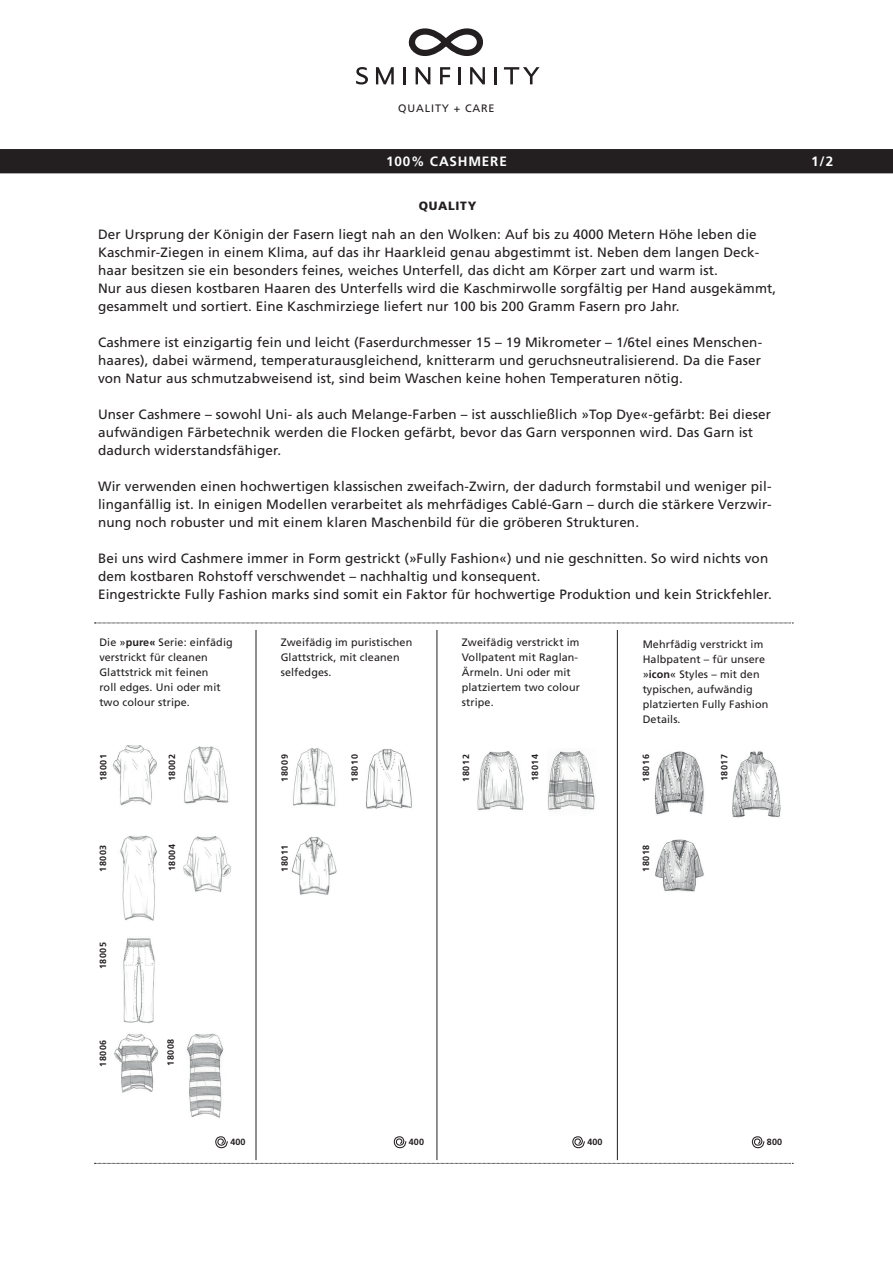
<style>
.page{position:relative;width:893px;height:1263px;background:#fff}
.page>*{position:absolute;margin:0;border:0;box-sizing:border-box;transform-origin:0 0}
.t1{font:13.5px/18px "Frutiger";letter-spacing:.01em;color:#231f20}
.t2{font:700 13.5px "Frutiger";letter-spacing:.06em;color:#fff}
.t3{font:900 12px "Frutiger";letter-spacing:.06em;color:#231f20}
.t4{font:10.8px/15px "Frutiger";letter-spacing:.01em;color:#231f20}
.t5{font:10.8px "Frutiger";letter-spacing:.08em;color:#231f20}
.t6{font:700 9px "Frutiger";letter-spacing:.06em;color:#231f20}
.s1{font-weight:700}
</style>
<div class="page">
<div style="left:1px;top:150px;width:891px;height:23px;background:#231f20"></div>
<div style="left:0;top:149px;width:893px;height:24px;border:2px solid #231f20"></div>
<svg style="left:94px;top:623px;width:699px;height:1px"></svg>
<svg style="left:94px;top:1163px;width:699px;height:1px"></svg>
<hr style="left:256px;top:630px;width:1px;height:530px;background:#231f20">
<hr style="left:437px;top:630px;width:1px;height:530px;background:#231f20">
<hr style="left:617px;top:630px;width:1px;height:530px;background:#231f20">
<svg style="left:751px;top:1136px;width:14px;height:13px"></svg>
<img style="left:113px;top:745px;width:44px;height:61px">
<img style="left:184px;top:746px;width:45px;height:58px">
<img style="left:120px;top:835px;width:37px;height:86px">
<img style="left:183px;top:836px;width:48px;height:56px">
<img style="left:123px;top:938px;width:32px;height:85px">
<img style="left:114px;top:1034px;width:45px;height:59px">
<img style="left:186px;top:1033px;width:38px;height:85px">
<img style="left:293px;top:748px;width:43px;height:59px">
<img style="left:365px;top:749px;width:47px;height:60px">
<img style="left:291px;top:837px;width:46px;height:58px">
<img style="left:477px;top:751px;width:47px;height:59px">
<img style="left:548px;top:751px;width:47px;height:59px">
<img style="left:654px;top:751px;width:50px;height:64px">
<img style="left:732px;top:751px;width:49px;height:67px">
<img style="left:655px;top:839px;width:49px;height:53px">
<svg style="left:356px;top:67px;width:12px;height:18px"></svg>
<svg style="left:376px;top:67px;width:18px;height:17px"></svg>
<hr style="left:403px;top:67px;width:3px;height:17px;background:#231f20">
<hr style="left:494px;top:67px;width:3px;height:17px;background:#231f20">
<svg style="left:504px;top:67px;width:35px;height:17px"></svg>
<svg style="left:408px;top:28px;width:77px;height:56px"></svg>
<svg style="left:215px;top:1136px;width:13px;height:13px"></svg>
<svg style="left:393px;top:1136px;width:14px;height:13px"></svg>
<svg style="left:572px;top:1136px;width:13px;height:13px"></svg>
<p class="t5" style="left:398px;top:102px;width:98px">QUALITY + CARE</p>
<p class="t2" style="left:386px;top:154px;width:122px">100% CASHMERE</p>
<p class="t2" style="left:811px;top:153px;width:23px">1/2</p>
<p class="t3" style="left:419px;top:199px;width:59px">QUALITY</p>
<p class="t1" style="left:98px;top:225px;width:680px">Der Ursprung der Königin der Fasern liegt nah an den Wolken: Auf bis zu 4000 Metern Höhe leben die Kaschmir-Ziegen in einem Klima, auf das ihr Haarkleid genau abgestimmt ist. Neben dem langen Deck&shy;haar besitzen sie ein besonders feines, weiches Unterfell, das dicht am Körper zart und warm ist.<br>Nur aus diesen kostbaren Haaren des Unterfells wird die Kaschmirwolle sorgfältig per Hand ausgekämmt, gesammelt und sortiert. Eine Kaschmirziege liefert nur 100 bis 200 Gramm Fasern pro Jahr.</p>
<p class="t1" style="left:98px;top:333px;width:666px;text-align:justify">Cashmere ist einzigartig fein und leicht (Faserdurchmesser 15 – 19 Mikrometer – 1/6tel eines Menschen&shy;haares), dabei wärmend, temperaturausgleichend, knitterarm und geruchsneutralisierend. Da die Faser von Natur aus schmutzabweisend ist, sind beim Waschen keine hohen Temperaturen nötig.</p>
<p class="t1" style="left:98px;top:405px;width:674px">Unser Cashmere – sowohl Uni- als auch Melange-Farben – ist ausschließlich »Top Dye«-gefärbt: Bei dieser aufwändigen Färbetechnik werden die Flocken gefärbt, bevor das Garn versponnen wird. Das Garn ist dadurch widerstandsfähiger.</p>
<p class="t1" style="left:98px;top:477px;width:675px;text-align:justify">Wir verwenden einen hochwertigen klassischen zweifach-Zwirn, der dadurch formstabil und weniger pil&shy;linganfällig ist. In einigen Modellen verarbeitet als mehrfädiges Cablé-Garn – durch die stärkere Verzwir&shy;nung noch robuster und mit einem klaren Maschenbild für die gröberen Strukturen.</p>
<p class="t1" style="left:98px;top:549px;width:675px">Bei uns wird Cashmere immer in Form gestrickt (»Fully Fashion«) und nie geschnitten. So wird nichts von dem kostbaren Rohstoff verschwendet – nachhaltig und konsequent.<br>Eingestrickte Fully Fashion marks sind somit ein Faktor für hochwertige Produktion und kein Strickfehler.</p>
<p class="t4" style="left:462px;top:635px;width:120px">Zweifädig verstrickt im<br>Vollpatent mit Raglan-<br>Ärmeln. Uni oder mit platziertem two colour stripe.</p>
<p class="t4" style="left:643px;top:636px;width:127px">Mehrfädig verstrickt im<br>Halbpatent – für unsere »<span class="s1">icon</span>« Styles – mit den typischen, aufwändig platzierten Fully Fashion<br>Details.</p>
<p class="t6" style="left:167px;top:781px;width:29px;rotate:-90deg">18002</p>
<p class="t6" style="left:530px;top:781px;width:29px;rotate:-90deg">18014</p>
<p class="t6" style="left:719px;top:781px;width:29px;rotate:-90deg">18017</p>
<p class="t4" style="left:99px;top:635px;width:135px">Die »<span class="s1">pure«</span> Serie: einfädig verstrickt für cleanen<br>Glattstrick mit feinen<br>roll edges. Uni oder mit two colour stripe.</p>
<p class="t4" style="left:281px;top:635px;width:133px">Zweifädig im puristischen<br>Glattstrick, mit cleanen selfedges.</p>
<p class="t6" style="left:98px;top:781px;width:29px;rotate:-90deg">18001</p>
<p class="t6" style="left:279px;top:782px;width:29px;rotate:-90deg">18009</p>
<p class="t6" style="left:349px;top:782px;width:29px;rotate:-90deg">18010</p>
<p class="t6" style="left:461px;top:782px;width:29px;rotate:-90deg">18012</p>
<p class="t6" style="left:641px;top:782px;width:29px;rotate:-90deg">18016</p>
<p class="t6" style="left:98px;top:872px;width:29px;rotate:-90deg">18003</p>
<p class="t6" style="left:98px;top:969px;width:29px;rotate:-90deg">18005</p>
<p class="t6" style="left:167px;top:871px;width:29px;rotate:-90deg">18004</p>
<p class="t6" style="left:98px;top:1067px;width:29px;rotate:-90deg">18006</p>
<p class="t6" style="left:165px;top:1066px;width:29px;rotate:-90deg">18008</p>
<p class="t6" style="left:279px;top:872px;width:29px;rotate:-90deg">18011</p>
<p class="t6" style="left:641px;top:872px;width:29px;rotate:-90deg">18018</p>
<p class="t6" style="left:230px;top:1136px;width:17px">400</p>
<p class="t6" style="left:409px;top:1136px;width:17px">400</p>
<p class="t6" style="left:587px;top:1136px;width:17px">400</p>
<p class="t6" style="left:767px;top:1136px;width:17px">800</p>
</div>
